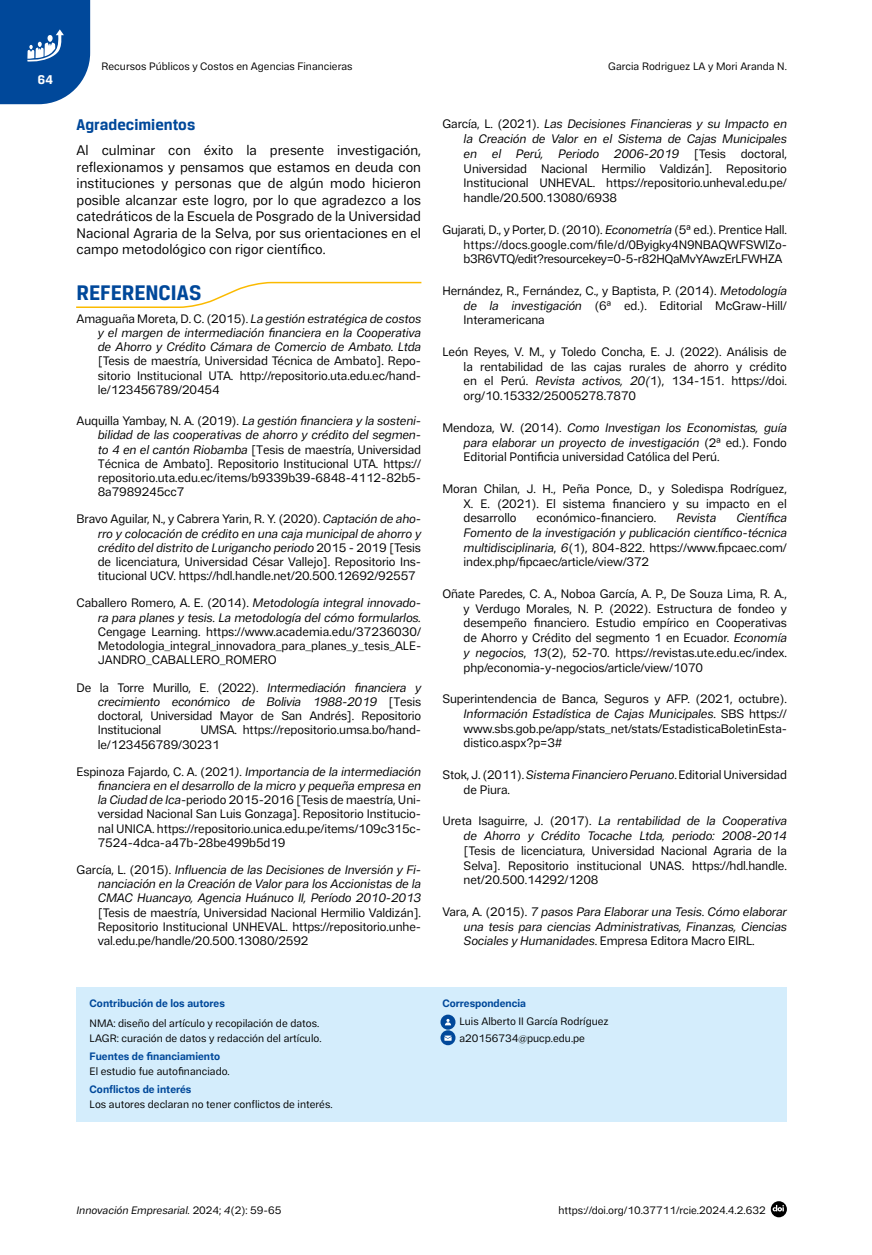
<style>
.page{position:relative;width:872px;height:1255px;background:#fff}
.page>*{position:absolute;margin:0;border:0;box-sizing:border-box;transform-origin:0 0}
.t1{font:700 22.5px "Breuer Text";letter-spacing:-.005em;color:#00489a}
.t2{font:700 16.5px "Breuer Text";color:#00489a}
.t3{font:13.5px/16.5px "Cabrion";color:#000;text-align:justify}
.t4{font:700 13.5px "Breuer Text";color:#fff}
.t5{font:12px/14.2px "Cabrion";letter-spacing:-.01em;color:#000;text-align:justify}
.t6{font:italic 12px/14.7px "Cabrion";letter-spacing:-.01em;color:#000;text-align:justify}
.t7{font:10.5px/15.5px "Cabrion";color:#000}
.t8{font:700 10.5px "Cabrion";color:#00489a}
.t9{font:italic 10.5px "Cabrion";color:#000}
.s1{font-style:normal}
.s2{font-style:italic}
</style>
<div class="page">
<svg style="left:770px;top:1201px;width:17px;height:16px"></svg>
<svg style="left:0;top:0;width:90px;height:104px;background:#195aa4"></svg>
<div style="left:77px;top:987px;width:710px;height:134px;background:#d4edfc"></div>
<svg style="left:440px;top:1014px;width:15px;height:15px"></svg>
<svg style="left:445px;top:1018px;width:6px;height:7px"></svg>
<svg style="left:440px;top:1030px;width:15px;height:15px"></svg>
<svg style="left:444px;top:1035px;width:7px;height:5px"></svg>
<svg style="left:76px;top:281px;width:346px;height:27px"></svg>
<p class="t4" style="left:38px;top:72px;width:17px">64</p>
<p class="t7" style="left:101px;top:59px;width:253px">Recursos Públicos y Costos en Agencias Financieras</p>
<p class="t7" style="left:608px;top:58px;width:180px">Garcia Rodriguez LA y Mori Aranda N.</p>
<h2 class="t2" style="left:77px;top:116px;width:120px">Agradecimientos</h2>
<p class="t3" style="left:77px;top:142px;width:346px">Al culminar con éxito la presente investigación, reflexionamos y pensamos que estamos en deuda con instituciones y personas que de algún modo hicieron posible alcanzar este logro, por lo que agradezco a los catedráticos de la Escuela de Posgrado de la Universidad Nacional Agraria de la Selva, por sus orientaciones en el campo metodológico con rigor científico.</p>
<h1 class="t1" style="left:77px;top:280px;width:126px">REFERENCIAS</h1>
<p class="t6" style="left:98px;top:311px;width:325px;line-height:14.2px;text-indent:-21px"><span class="s1">Amaguaña Moreta, D. C. (2015).</span> La gestión estratégica de costos y el margen de intermediación financiera en la Cooperativa de Ahorro y Crédito Cámara de Comercio de Ambato. Ltda</p>
<p class="t5" style="left:98px;top:354px;width:325px">[Tesis de maestría, Universidad Técnica de Ambato]. Repo&shy;sitorio Institucional UTA. http://repositorio.uta.edu.ec/hand&shy;le/123456789/20454</p>
<p class="t5" style="left:98px;top:413px;width:325px;text-indent:-21px">Auquilla Yambay, N. A. (2019). <span class="s2">La gestión financiera y la sosteni&shy;bilidad de las cooperativas de ahorro y crédito del segmen&shy;to 4 en el cantón Riobamba</span> [Tesis de maestría, Universidad Técnica de Ambato]. Repositorio Institucional UTA. https:// repositorio.uta.edu.ec/items/b9339b39-6848-4112-82b5- 8a7989245cc7</p>
<p class="t5" style="left:98px;top:512px;width:325px;text-indent:-21px">Bravo Aguilar, N., y Cabrera Yarin, R. Y. (2020). <span class="s2">Captación de aho&shy;rro y colocación de crédito en una caja municipal de ahorro y crédito del distrito de Lurigancho periodo</span> 2015 - 2019 [Tesis de licenciatura, Universidad César Vallejo]. Repositorio Ins&shy;titucional UCV. https://hdl.handle.net/20.500.12692/92557</p>
<p class="t5" style="left:98px;top:596px;width:325px;text-indent:-21px">Caballero Romero, A. E. (2014). <span class="s2">Metodología integral innovado&shy;ra para planes y tesis</span>. <span class="s2">La metodología del cómo formularlos.<br></span>Cengage Learning. https://www.academia.edu/37236030/ Metodologia_integral_innovadora_para_planes_y_tesis_ALE-JANDRO_CABALLERO_ROMERO</p>
<p class="t5" style="left:98px;top:679px;width:325px;text-indent:-21px">De la Torre Murillo, E. (2022). <span class="s2">Intermediación financiera y crecimiento económico de Bolivia 1988-2019</span> [Tesis doctoral, Universidad Mayor de San Andrés]. Repositorio Institucional</p>
<p class="t5" style="left:98px;top:722px;width:325px;text-indent:103px">UMSA. https://repositorio.umsa.bo/hand&shy;le/123456789/30231</p>
<p class="t5" style="left:98px;top:763px;width:325px;text-indent:-21px">Espinoza Fajardo, C. A. (2021<span class="s2">). Importancia de la intermediación financiera en el desarrollo de la micro y pequeña empresa en la Ciudad de Ica</span>-periodo 2015-2016 [Tesis de maestría, Uni&shy;versidad Nacional San Luis Gonzaga]. Repositorio Institucio&shy;nal UNICA. https://repositorio.unica.edu.pe/items/109c315c-7524-4dca-a47b-28be499b5d19</p>
<p class="t6" style="left:98px;top:862px;width:325px;line-height:14.2px;text-indent:-21px"><span class="s1">García, L. (2015).</span> Influencia de las Decisiones de Inversión y Fi&shy;nanciación en la Creación de Valor para los Accionistas de la CMAC Huancayo, Agencia Huánuco II, Período 2010-2013</p>
<p class="t5" style="left:98px;top:904px;width:325px">[Tesis de maestría, Universidad Nacional Hermilio Valdizán].<br>Repositorio Institucional UNHEVAL. https://repositorio.unhe&shy;val.edu.pe/handle/20.500.13080/2592</p>
<p class="t8" style="left:90px;top:996px;width:137px">Contribución de los autores</p>
<p class="t7" style="left:90px;top:1014px;width:233px">NMA: diseño del artículo y recopilación de datos.<br>LAGR: curación de datos y redacción del artículo.</p>
<p class="t8" style="left:90px;top:1049px;width:132px">Fuentes de financiamiento</p>
<p class="t7" style="left:90px;top:1063px;width:142px">El estudio fue autofinanciado.</p>
<p class="t8" style="left:90px;top:1082px;width:103px">Conflictos de interés</p>
<p class="t7" style="left:90px;top:1096px;width:244px">Los autores declaran no tener conflictos de interés.</p>
<p class="t5" style="left:463px;top:117px;width:325px;line-height:14.7px;text-indent:-21px">García, L. (2021). <span class="s2">Las Decisiones Financieras y su Impacto en la Creación de Valor en el Sistema de Cajas Municipales en el Perú, Periodo 2006-2019</span> [Tesis doctoral, Universidad Nacional Hermilio Valdizán]. Repositorio Institucional UNHEVAL. https://repositorio.unheval.edu.pe/ handle/20.500.13080/6938</p>
<p class="t5" style="left:463px;top:222px;width:325px;line-height:14.9px;text-indent:-21px">Gujarati, D., y Porter, D. (2010). <span class="s2">Econometría</span> (5ª ed.). Prentice Hall. https://docs.google.com/file/d/0Byigky4N9NBAQWFSWlZo&shy;b3R6VTQ/edit?resourcekey=0-5-r82HQaMvYAwzErLFWHZA</p>
<p class="t5" style="left:463px;top:283px;width:325px;line-height:14.7px;text-indent:-21px">Hernández, R., Fernández, C., y Baptista, P. (2014). <span class="s2">Metodología de la investigación</span> (6ª ed.). Editorial McGraw-Hill/ Interamericana</p>
<p class="t5" style="left:463px;top:344px;width:325px;line-height:14.7px;text-indent:-21px">León Reyes, V. M., y Toledo Concha, E. J. (2022). Análisis de la rentabilidad de las cajas rurales de ahorro y crédito en el Perú. <span class="s2">Revista activos, 20(</span>1), 134-151. https://doi. org/10.15332/25005278.7870</p>
<p class="t5" style="left:463px;top:420px;width:325px;line-height:14.7px;text-indent:-21px">Mendoza, W. (2014). <span class="s2">Como Investigan los Economistas, guía para elaborar un proyecto de investigación</span> (2ª ed.). Fondo Editorial Pontificia universidad Católica del Perú.</p>
<p class="t5" style="left:463px;top:481px;width:325px;line-height:14.7px;text-indent:-21px">Moran Chilan, J. H., Peña Ponce, D., y Soledispa Rodríguez, X. E. (2021). El sistema financiero y su impacto en el desarrollo</p>
<p class="t6" style="left:463px;top:510px;width:325px;text-indent:273px">Científica Fomento de la investigación y publicación científico-técnica multidisciplinaria<span class="s1">,</span> 6<span class="s1">(1), 804-822. https://www.fipcaec.com/ index.php/fipcaec/article/view/372</span></p>
<p class="t5" style="left:463px;top:586px;width:325px;line-height:14.7px;text-indent:-21px">Oñate Paredes, C. A., Noboa García, A. P., De Souza Lima, R. A., y Verdugo Morales, N. P. (2022). Estructura de fondeo y desempeño financiero. Estudio empírico en Cooperativas de Ahorro y Crédito del segmento 1 en Ecuador. <span class="s2">Economía y negocios</span>, <span class="s2">13</span>(2), 52-70. https://revistas.ute.edu.ec/index. php/economia-y-negocios/article/view/1070</p>
<p class="t5" style="left:463px;top:691px;width:325px;line-height:14.7px;text-indent:-21px">Superintendencia de Banca, Seguros y AFP. (2021, octubre).<br><span class="s2">Información Estadística de Cajas Municipales</span>. SBS https:// www.sbs.gob.pe/app/stats_net/stats/EstadisticaBoletinEsta&shy;distico.aspx?p=3#</p>
<p class="t5" style="left:463px;top:767px;width:325px;line-height:14.7px;text-indent:-21px">Stok, J. (2011). <span class="s2">Sistema Financiero Peruano</span>. Editorial Universidad de Piura.</p>
<p class="t6" style="left:442px;top:813px;width:346px;text-align:right"><span class="s1">Ureta Isaguirre, J. (2017).</span> La rentabilidad de la Cooperativa de Ahorro y Crédito Tocache Ltda, periodo: 2008-2014</p>
<p class="t5" style="left:463px;top:843px;width:325px;line-height:14.7px">[Tesis de licenciatura, Universidad Nacional Agraria de la Selva]. Repositorio institucional UNAS. https://hdl.handle. net/20.500.14292/1208</p>
<p class="t6" style="left:463px;top:904px;width:325px;text-indent:-21px"><span class="s1">Vara, A. (2015).</span> 7 pasos Para Elaborar una Tesis<span class="s1">.</span> Cómo elaborar una tesis para ciencias Administrativas, Finanzas, Ciencias Sociales y Humanidades<span class="s1">. Empresa Editora Macro EIRL.</span></p>
<p class="t5" style="left:536px;top:510px;width:121px">económico-financiero.</p>
<p class="t6" style="left:676px;top:510px;width:41px">Revista</p>
<p class="t8" style="left:442px;top:996px;width:85px">Correspondencia</p>
<p class="t7" style="left:459px;top:1013px;width:151px;line-height:16.2px">Luis Alberto II García Rodríguez a20156734@pucp.edu.pe</p>
<p class="t9" style="left:77px;top:1203px;width:206px">Innovación Empresarial. <span class="s1">2024;</span> 4<span class="s1">(2): 59-65</span></p>
<p class="t7" style="left:558px;top:1201px;width:209px">https://doi.org/10.37711/rcie.2024.4.2.632</p>
</div>
